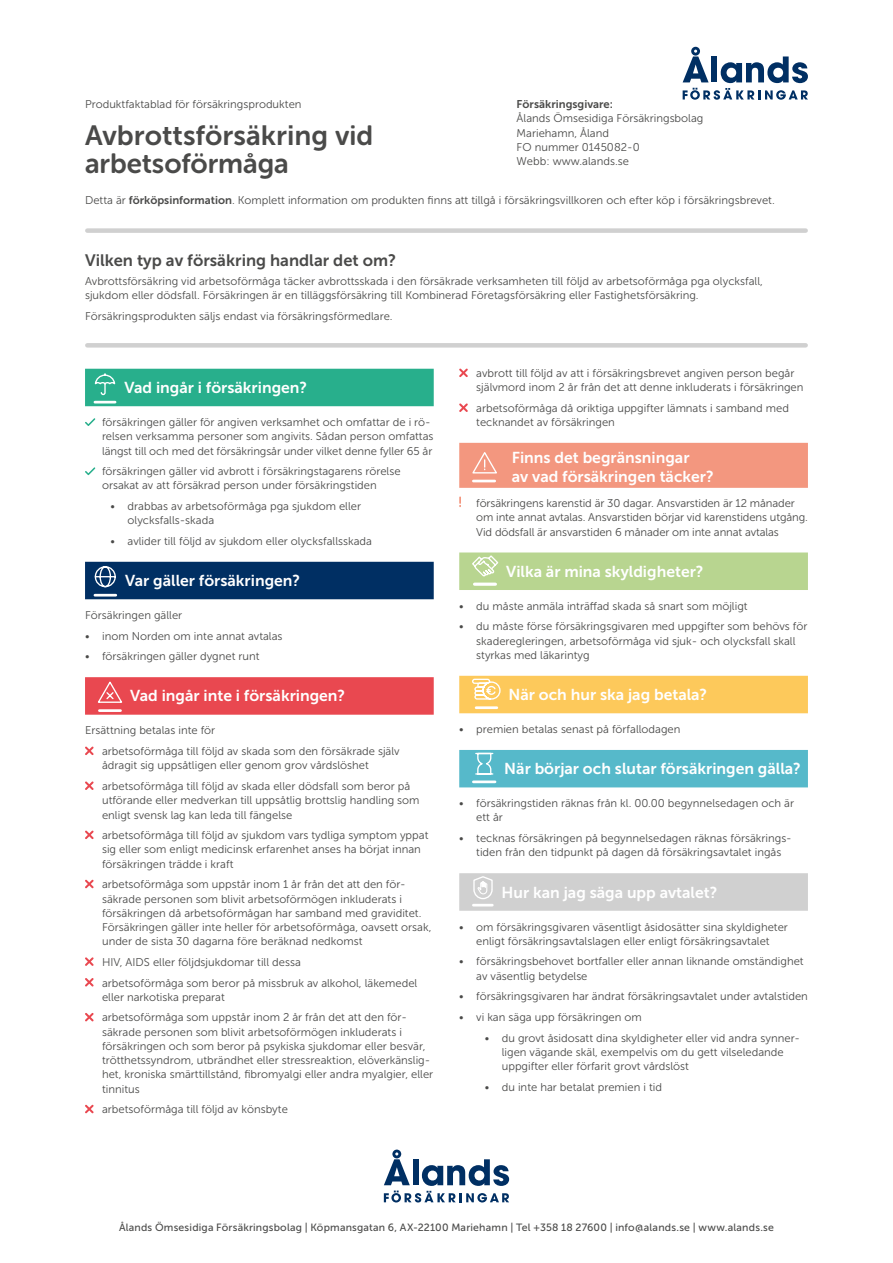
<style>
.page{position:relative;width:893px;height:1263px;background:#fff}
.page>*{position:absolute;margin:0;border:0;box-sizing:border-box;transform-origin:0 0}
.t1{font:27.75px "Museo Sans 700";color:#4a4a49}
.t2{font:27.75px "Museo Sans Rounded 700";color:#4a4a49}
.t3{font:16.5px "Museo Sans 700";color:#4a4a49}
.t4{font:15.75px/19.5px "Museo Sans 700";color:#fff}
.t5{font:11.25px/14.2px "Museo Sans 300";color:#4a4a49}
.t6{font:11.25px "Museo Sans 700";color:#4a4a49}
.t7{font:10.5px "Museo Sans 500";letter-spacing:.02em;color:#4a4a49}
.s1{font-family:"Museo Sans Rounded 700"}
.s2{font-family:"Museo Sans 700"}
</style>
<div class="page">
<div style="left:85px;top:369px;width:349px;height:37px;background:#28af8c"></div>
<div style="left:85px;top:562px;width:349px;height:37px;background:#002f63"></div>
<div style="left:85px;top:677px;width:349px;height:38px;background:#e94850"></div>
<hr style="left:95px;top:401px;width:20px;height:2px;background:#fff">
<svg style="left:94px;top:373px;width:22px;height:23px"></svg>
<svg style="left:85px;top:418px;width:10px;height:8px"></svg>
<svg style="left:85px;top:467px;width:10px;height:8px"></svg>
<hr style="left:95px;top:594px;width:21px;height:2px;background:#fff">
<svg style="left:94px;top:566px;width:22px;height:22px"></svg>
<hr style="left:99px;top:709px;width:22px;height:3px;background:#fff">
<svg style="left:98px;top:681px;width:25px;height:22px"></svg>
<svg style="left:85px;top:746px;width:9px;height:9px"></svg>
<svg style="left:85px;top:781px;width:9px;height:9px"></svg>
<svg style="left:85px;top:830px;width:9px;height:9px"></svg>
<svg style="left:85px;top:880px;width:9px;height:8px"></svg>
<svg style="left:85px;top:957px;width:9px;height:9px"></svg>
<svg style="left:85px;top:978px;width:9px;height:9px"></svg>
<svg style="left:85px;top:1013px;width:9px;height:8px"></svg>
<svg style="left:85px;top:1105px;width:9px;height:8px"></svg>
<div style="left:459px;top:443px;width:349px;height:45px;background:#f3977f"></div>
<div style="left:459px;top:552px;width:349px;height:38px;background:#b8d590"></div>
<div style="left:459px;top:676px;width:349px;height:37px;background:#fdc95b"></div>
<div style="left:459px;top:750px;width:349px;height:37px;background:#56b9ca"></div>
<div style="left:459px;top:873px;width:349px;height:38px;background:#d0d0d0"></div>
<svg style="left:459px;top:368px;width:9px;height:9px"></svg>
<svg style="left:459px;top:403px;width:9px;height:9px"></svg>
<hr style="left:473px;top:480px;width:22px;height:2px;background:#fff">
<svg style="left:472px;top:452px;width:25px;height:22px"></svg>
<svg style="left:459px;top:496px;width:2px;height:11px"></svg>
<hr style="left:474px;top:583px;width:21px;height:3px;background:#fff">
<svg style="left:472px;top:555px;width:27px;height:22px"></svg>
<hr style="left:476px;top:706px;width:21px;height:3px;background:#fff">
<svg style="left:472px;top:678px;width:29px;height:22px"></svg>
<hr style="left:473px;top:780px;width:22px;height:3px;background:#fff">
<svg style="left:475px;top:752px;width:19px;height:23px"></svg>
<svg style="left:473px;top:876px;width:20px;height:30px"></svg>
<div style="left:87px;top:228px;width:719px;height:5px;background:#d0d0d0"></div>
<div style="left:87px;top:343px;width:719px;height:5px;background:#d0d0d0"></div>
<svg style="left:683px;top:47px;width:125px;height:53px"></svg>
<svg style="left:384px;top:1149px;width:125px;height:53px"></svg>
<p class="t6" style="left:517px;top:98px;width:98px">Försäkringsgivare:</p>
<p class="t5" style="left:517px;top:111px;width:188px">Ålands Ömsesidiga Försäkringsbolag<br>Mariehamn, Åland<br>FO nummer 0145082-0<br>Webb: www.alands.se</p>
<p class="t5" style="left:85px;top:97px;width:218px">Produktfaktablad för försäkringsprodukten</p>
<h1 class="t1" style="left:85px;top:120px;width:290px">Avbrottsförsäkring <span class="s1">vid</span></h1>
<h1 class="t2" style="left:85px;top:148px;width:205px">arbetsoförmåga</h1>
<p class="t5" style="left:85px;top:193px;width:691px">Detta är <span class="s2">förköpsinformation</span>. Komplett information om produkten finns att tillgå i försäkringsvillkoren och efter köp i försäkringsbrevet.</p>
<h2 class="t3" style="left:85px;top:251px;width:313px">Vilken typ av försäkring handlar det om?</h2>
<p class="t5" style="left:85px;top:274px;width:679px">Avbrottsförsäkring vid arbetsoförmåga täcker avbrottsskada i den försäkrade verksamheten till följd av arbetsoförmåga pga olycksfall, sjukdom eller dödsfall. Försäkringen är en tilläggsförsäkring till Kombinerad Företagsförsäkring eller Fastighetsförsäkring.</p>
<p class="t5" style="left:85px;top:309px;width:309px">Försäkringsprodukten säljs endast via försäkringsförmedlare.</p>
<h3 class="t4" style="left:124px;top:378px;width:184px">Vad ingår i försäkringen?</h3>
<p class="t5" style="left:102px;top:415px;width:333px">försäkringen gäller för angiven verksamhet och omfattar de i rö&shy;relsen verksamma personer som angivits. Sådan person omfattas längst till och med det försäkringsår under vilket denne fyller 65 år</p>
<p class="t5" style="left:102px;top:464px;width:300px">försäkringen gäller vid avbrott i försäkringstagarens rörelse orsakat av att försäkrad person under försäkringstiden</p>
<p class="t5" style="left:128px;top:498px;width:235px;line-height:14.7px;text-indent:-17px">• drabbas av arbetsoförmåga pga sjukdom eller olycksfalls-skada</p>
<p class="t5" style="left:111px;top:534px;width:263px">• avlider till följd av sjukdom eller olycksfallsskada</p>
<h3 class="t4" style="left:125px;top:571px;width:177px">Var gäller försäkringen?</h3>
<p class="t5" style="left:85px;top:608px;width:99px">Försäkringen gäller</p>
<p class="t5" style="left:85px;top:629px;width:199px">• inom Norden om inte annat avtalas</p>
<p class="t5" style="left:85px;top:649px;width:176px">• försäkringen gäller dygnet runt</p>
<h3 class="t4" style="left:130px;top:686px;width:217px">Vad ingår inte i försäkringen?</h3>
<p class="t5" style="left:102px;top:720px;width:299px;line-height:20.7px;text-indent:-17px">Ersättning betalas inte för<br>arbetsoförmåga till följd av skada som den försäkrade själv</p>
<p class="t5" style="left:102px;top:755px;width:310px;line-height:20.5px">ådragit sig uppsåtligen eller genom grov vårdslöshet arbetsoförmåga till följd av skada eller dödsfall som beror på</p>
<p class="t5" style="left:102px;top:793px;width:319px">utförande eller medverkan till uppsåtlig brottslig handling som enligt svensk lag kan leda till fängelse</p>
<p class="t5" style="left:102px;top:828px;width:328px">arbetsoförmåga till följd av sjukdom vars tydliga symptom yppat sig eller som enligt medicinsk erfarenhet anses ha börjat innan försäkringen trädde i kraft</p>
<p class="t5" style="left:102px;top:877px;width:331px">arbetsoförmåga som uppstår inom 1 år från det att den för&shy;säkrade personen som blivit arbetsoförmögen inkluderats i försäkringen då arbetsoförmågan har samband med graviditet.<br>Försäkringen gäller inte heller för arbetsoförmåga, oavsett orsak, under de sista 30 dagarna före beräknad nedkomst</p>
<p class="t5" style="left:102px;top:952px;width:317px;line-height:20.7px">HIV, AIDS eller följdsjukdomar till dessa<br>arbetsoförmåga som beror på missbruk av alkohol, läkemedel</p>
<p class="t5" style="left:102px;top:987px;width:306px;line-height:20.5px">eller narkotiska preparat<br>arbetsoförmåga som uppstår inom 2 år från det att den för-</p>
<p class="t5" style="left:102px;top:1025px;width:333px">säkrade personen som blivit arbetsoförmögen inkluderats i försäkringen och som beror på psykiska sjukdomar eller besvär, trötthetssyndrom, utbrändhet eller stressreaktion, elöverkänslig&shy;het, kroniska smärttillstånd, fibromyalgi eller andra myalgier, eller tinnitus</p>
<p class="t5" style="left:102px;top:1102px;width:187px">arbetsoförmåga till följd av könsbyte</p>
<p class="t5" style="left:476px;top:366px;width:329px">avbrott till följd av att i försäkringsbrevet angiven person begår självmord inom 2 år från det att denne inkluderats i försäkringen</p>
<p class="t5" style="left:476px;top:401px;width:314px">arbetsoförmåga då oriktiga uppgifter lämnats i samband med tecknandet av försäkringen</p>
<h3 class="t4" style="left:512px;top:448px;width:204px">Finns det begränsningar<br>av vad försäkringen täcker?</h3>
<p class="t5" style="left:476px;top:496px;width:333px">försäkringens karenstid är 30 dagar. Ansvarstiden är 12 månader om inte annat avtalas. Ansvarstiden börjar vid karenstidens utgång.<br>Vid dödsfall är ansvarstiden 6 månader om inte annat avtalas</p>
<h3 class="t4" style="left:506px;top:562px;width:199px">Vilka är mina skyldigheter?</h3>
<p class="t5" style="left:459px;top:599px;width:290px">• du måste anmäla inträffad skada så snart som möjligt</p>
<p class="t5" style="left:476px;top:619px;width:333px;text-indent:-17px">• du måste förse försäkringsgivaren med uppgifter som behövs för skaderegleringen, arbetsoförmåga vid sjuk- och olycksfall skall styrkas med läkarintyg</p>
<h3 class="t4" style="left:508px;top:685px;width:200px">När och hur ska jag betala?</h3>
<p class="t5" style="left:459px;top:722px;width:223px">• premien betalas senast på förfallodagen</p>
<h3 class="t4" style="left:504px;top:759px;width:298px">När börjar och slutar försäkringen gälla?</h3>
<p class="t5" style="left:476px;top:796px;width:319px;text-indent:-17px">• försäkringstiden räknas från kl. 00.00 begynnelsedagen och är ett år</p>
<p class="t5" style="left:476px;top:831px;width:315px;text-indent:-17px">• tecknas försäkringen på begynnelsedagen räknas försäkrings&shy;tiden från den tidpunkt på dagen då försäkringsavtalet ingås</p>
<h3 class="t4" style="left:502px;top:882px;width:217px">Hur kan jag säga upp avtalet?</h3>
<p class="t5" style="left:459px;top:919px;width:330px;text-align:center">• om försäkringsgivaren väsentligt åsidosätter sina skyldigheter enligt försäkringsavtalslagen eller enligt försäkringsavtalet</p>
<p class="t5" style="left:476px;top:954px;width:329px;text-indent:-17px">• försäkringsbehovet bortfaller eller annan liknande omständighet av väsentlig betydelse</p>
<p class="t5" style="left:459px;top:989px;width:350px">• försäkringsgivaren har ändrat försäkringsavtalet under avtalstiden</p>
<p class="t5" style="left:459px;top:1010px;width:184px">• vi kan säga upp försäkringen om</p>
<p class="t5" style="left:502px;top:1031px;width:300px;text-indent:-17px">• du grovt åsidosatt dina skyldigheter eller vid andra synner&shy;ligen vägande skäl, exempelvis om du gett vilseledande uppgifter eller förfarit grovt vårdslöst</p>
<p class="t5" style="left:485px;top:1080px;width:179px">• du inte har betalat premien i tid</p>
<p class="t7" style="left:119px;top:1221px;width:656px">Ålands Ömsesidiga Försäkringsbolag | Köpmansgatan 6, AX-22100 Mariehamn | Tel +358 18 27600 | info@alands.se | www.alands.se</p>
</div>
